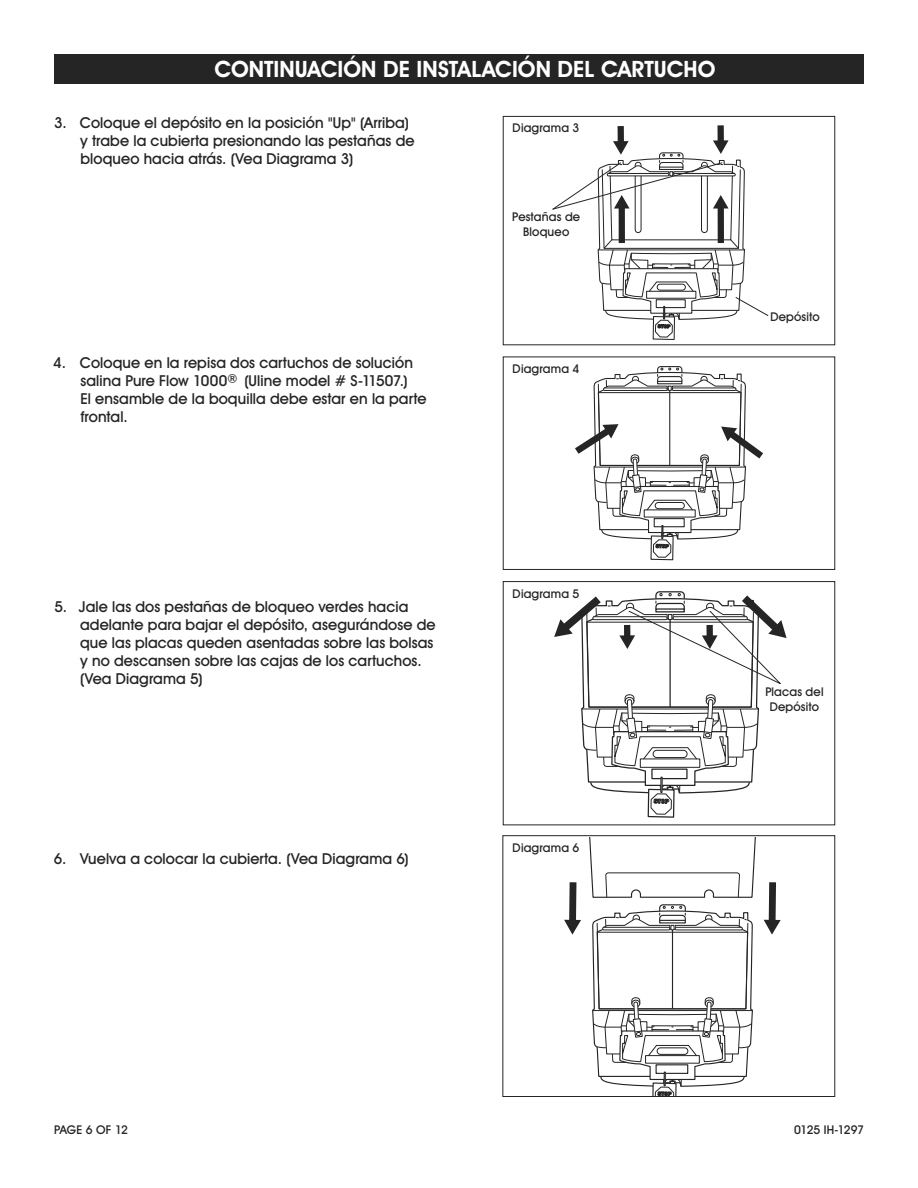
<style>
.page{position:relative;width:918px;height:1188px;background:#fff}
.page>*{position:absolute;margin:0;border:0;box-sizing:border-box;transform-origin:0 0}
.t1{font:700 22.5px "Uline Two Knine";letter-spacing:.005em;color:#fff}
.t2{font:15px/18px "Uline Two Knine";letter-spacing:.005em;color:#252525}
.t3{font:12px/15px "Uline Two Knine";letter-spacing:.015em;color:#252525;text-align:center}
.t4{font:12px "Uline Two Knine";letter-spacing:-.035em;color:#252525}
</style>
<div class="page">
<div style="left:618px;top:126px;width:6px;height:17px;background:#252525"></div>
<div style="left:718px;top:125px;width:6px;height:18px;background:#252525"></div>
<div style="left:503px;top:116px;width:332px;height:229px;border:1px solid #252525"></div>
<svg style="left:575px;top:366px;width:188px;height:195px"></svg>
<div style="left:503px;top:357px;width:332px;height:213px;border:1px solid #252525"></div>
<div style="left:503px;top:581px;width:332px;height:244px;border:1px solid #252525"></div>
<svg style="left:589px;top:837px;width:167px;height:61px"></svg>
<svg style="left:592px;top:904px;width:161px;height:191px"></svg>
<svg style="left:564px;top:882px;width:17px;height:53px"></svg>
<svg style="left:764px;top:882px;width:17px;height:53px"></svg>
<div style="left:502px;top:835px;width:333px;height:262px;border:1px solid #252525"></div>
<div style="left:54px;top:54px;width:810px;height:30px;background:#252525"></div>
<svg style="left:554px;top:591px;width:233px;height:227px"></svg>
<svg style="left:552px;top:140px;width:217px;height:200px"></svg>
<h1 class="t1" style="left:214px;top:56px;width:502px">CONTINUACIÓN DE INSTALACIÓN DEL CARTUCHO</h1>
<p class="t2" style="left:80px;top:114px;width:336px;text-indent:-26px">3. Coloque el depósito en la posición "Up" (Arriba) y trabe la cubierta presionando las pestañas de bloqueo hacia atrás. (Vea Diagrama 3)</p>
<p class="t2" style="left:80px;top:353px;width:348px;text-indent:-27px">4. Coloque en la repisa dos cartuchos de solución salina Pure Flow 1000® (Uline model # S-11507.)<br>El ensamble de la boquilla debe estar en la parte frontal.</p>
<p class="t2" style="left:80px;top:598px;width:357px;text-indent:-26px">5. Jale las dos pestañas de bloqueo verdes hacia adelante para bajar el depósito, asegurándose de que las placas queden asentadas sobre las bolsas y no descansen sobre las cajas de los cartuchos. (Vea Diagrama 5)</p>
<p class="t2" style="left:54px;top:850px;width:356px">6. Vuelva a colocar la cubierta. (Vea Diagrama 6)</p>
<p class="t3" style="left:513px;top:120px;width:68px">Diagrama 3</p>
<p class="t3" style="left:512px;top:209px;width:70px">Pestañas de<br>Bloqueo</p>
<p class="t3" style="left:513px;top:361px;width:68px">Diagrama 4</p>
<p class="t3" style="left:513px;top:586px;width:68px">Diagrama 5</p>
<p class="t3" style="left:513px;top:840px;width:68px">Diagrama 6</p>
<p class="t3" style="left:770px;top:309px;width:51px">Depósito</p>
<p class="t3" style="left:765px;top:684px;width:60px">Placas del<br>Depósito</p>
<p class="t3" style="left:54px;top:1122px;width:75px">PAGE 6 OF 12</p>
<p class="t4" style="left:794px;top:1122px;width:71px">0125 IH-1297</p>
</div>
